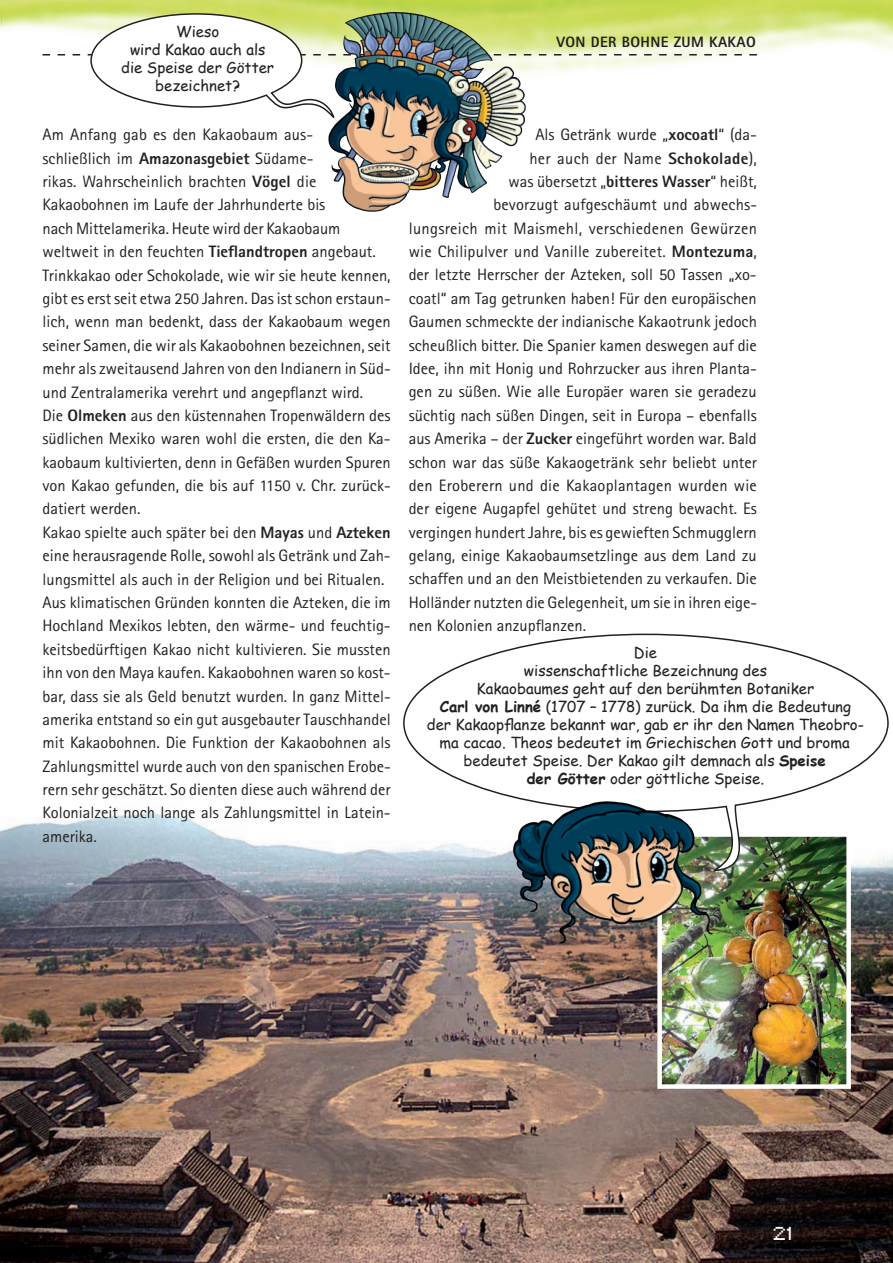
<style>
.page{position:relative;width:893px;height:1263px;background:#fff}
.page>*{position:absolute;margin:0;border:0;box-sizing:border-box;transform-origin:0 0}
.t1{font:16.5px/23.4px "Rotis Sans Serif";color:#231f20}
.t2{font:16.5px "Rotis Sans Serif";letter-spacing:.02em;color:#231f20}
.t3{font:15px/18px "Comic Sans MS";color:#231f20;text-align:center}
.t4{font:800 15px "Rotis Sans Serif";letter-spacing:.025em;color:#231f20}
.t5{font:15px "Pixel FJ8 pt 1 Normal";color:#fff}
.s1{font-weight:800}
.s2{font-weight:700}
</style>
<div class="page">
<img style="left:0;top:812px;width:893px;height:451px">
<img style="left:0;top:0;width:893px;height:56px">
<svg style="left:43px;top:12px;width:714px;height:101px"></svg>
<img style="left:662px;top:872px;width:184px;height:212px">
<div style="left:657px;top:832px;width:194px;height:257px;border:4px solid #fff"></div>
<svg style="left:402px;top:633px;width:487px;height:239px"></svg>
<img style="left:513px;top:801px;width:201px;height:143px">
<img style="left:328px;top:12px;width:197px;height:200px">
<p class="t3" style="left:121px;top:22px;width:154px">Wieso<br>wird Kakao auch als die Speise der Götter bezeichnet?</p>
<p class="t4" style="left:556px;top:32px;width:201px">Von der Bohne zum Kakao</p>
<p class="t1" style="left:43px;top:123px;width:350px">Am Anfang gab es den Kakaobaum aus-<br>schließlich im <span class="s1">Amazonasgebiet</span> Südame-<br>rikas. Wahrscheinlich brachten <span class="s1">Vögel</span> die Kakaobohnen im Laufe der Jahrhunderte bis<br>nach Mittelamerika. Heute wird der Kakaobaum weltweit in den feuchten <span class="s1">Tieflandtropen</span> angebaut.<br>Trinkkakao oder Schokolade, wie wir sie heute kennen, gibt es erst seit etwa 250 Jahren. Das ist schon erstaun&shy;lich, wenn man bedenkt, dass der Kakaobaum wegen seiner Samen, die wir als Kakaobohnen bezeichnen, seit mehr als zweitausend Jahren von den Indianern in Süd&shy;und Zentralamerika verehrt und angepflanzt wird.<br>Die <span class="s1">Olmeken</span> aus den küstennahen Tropenwäldern des südlichen Mexiko waren wohl die ersten, die den Ka&shy;kaobaum kultivierten, denn in Gefäßen wurden Spuren von Kakao gefunden, die bis auf 1150 v. Chr. zurück&shy;datiert werden.<br>Kakao spielte auch später bei den <span class="s1">Mayas</span> und <span class="s1">Azteken </span>eine herausragende Rolle, sowohl als Getränk und Zah&shy;lungsmittel als auch in der Religion und bei Ritualen.<br>Aus klimatischen Gründen konnten die Azteken, die im Hochland Mexikos lebten, den wärme- und feuchtig&shy;keitsbedürftigen Kakao nicht kultivieren. Sie mussten ihn von den Maya kaufen. Kakaobohnen waren so kost&shy;bar, dass sie als Geld benutzt wurden. In ganz Mittel&shy;amerika entstand so ein gut ausgebauter Tauschhandel mit Kakaobohnen. Die Funktion der Kakaobohnen als Zahlungsmittel wurde auch von den spanischen Erobe&shy;rern sehr geschätzt. So dienten diese auch während der Kolonialzeit noch lange als Zahlungsmittel in Latein&shy;amerika.</p>
<p class="t1" style="left:535px;top:123px;width:223px">Als Getränk wurde „<span class="s1">xocoatl</span>“ (da-</p>
<p class="t1" style="left:529px;top:146px;width:229px">her auch der Name <span class="s1">Schokolade</span>),</p>
<p class="t1" style="left:508px;top:170px;width:250px">was übersetzt „<span class="s1">bitteres Wasser</span>“ heißt,</p>
<p class="t1" style="left:493px;top:193px;width:265px">bevorzugt aufgeschäumt und abwechs-</p>
<p class="t2" style="left:409px;top:218px;width:350px">lungsreich mit Maismehl, verschiedenen Gewürzen</p>
<p class="t1" style="left:409px;top:240px;width:350px">wie Chilipulver und Vanille zubereitet. <span class="s1">Montezuma</span>,</p>
<p class="t1" style="left:409px;top:263px;width:349px">der letzte Herrscher der Azteken, soll 50 Tassen „xo-</p>
<p class="t1" style="left:409px;top:286px;width:350px">coatl“ am Tag getrunken haben! Für den europäischen</p>
<p class="t1" style="left:409px;top:310px;width:350px">Gaumen schmeckte der indianische Kakaotrunk jedoch</p>
<p class="t1" style="left:409px;top:333px;width:350px">scheußlich bitter. Die Spanier kamen deswegen auf die</p>
<p class="t1" style="left:409px;top:357px;width:350px">Idee, ihn mit Honig und Rohrzucker aus ihren Planta-</p>
<p class="t1" style="left:409px;top:380px;width:349px">gen zu süßen. Wie alle Europäer waren sie geradezu</p>
<p class="t1" style="left:409px;top:403px;width:350px">süchtig nach süßen Dingen, seit in Europa – ebenfalls</p>
<p class="t1" style="left:409px;top:427px;width:350px">aus Amerika – der <span class="s1">Zucker</span> eingeführt worden war. Bald</p>
<p class="t1" style="left:409px;top:450px;width:350px">schon war das süße Kakaogetränk sehr beliebt unter</p>
<p class="t1" style="left:409px;top:473px;width:350px">den Eroberern und die Kakaoplantagen wurden wie</p>
<p class="t1" style="left:409px;top:497px;width:350px">der eigene Augapfel gehütet und streng bewacht. Es</p>
<p class="t1" style="left:409px;top:520px;width:350px">vergingen hundert Jahre, bis es gewieften Schmugglern</p>
<p class="t1" style="left:409px;top:544px;width:350px">gelang, einige Kakaobaumsetzlinge aus dem Land zu</p>
<p class="t1" style="left:409px;top:567px;width:350px">schaffen und an den Meistbietenden zu verkaufen. Die</p>
<p class="t1" style="left:409px;top:590px;width:350px">Holländer nutzten die Gelegenheit, um sie in ihren eige-</p>
<p class="t1" style="left:409px;top:614px;width:179px">nen Kolonien anzupflanzen.</p>
<p class="t3" style="left:427px;top:643px;width:439px">Die<br>wissenschaftliche Bezeichnung des<br>Kakaobaumes geht auf den berühmten Botaniker<br><span class="s2">Carl von Linné</span> (1707 – 1778) zurück. Da ihm die Bedeutung der Kakaopflanze bekannt war, gab er ihr den Namen Theobro&shy;ma cacao. Theos bedeutet im Griechischen Gott und broma bedeutet Speise. Der Kakao gilt demnach als <span class="s2">Speise<br>der Götter</span> oder göttliche Speise.</p>
<p class="t5" style="left:774px;top:1221px;width:20px">21</p>
</div>
